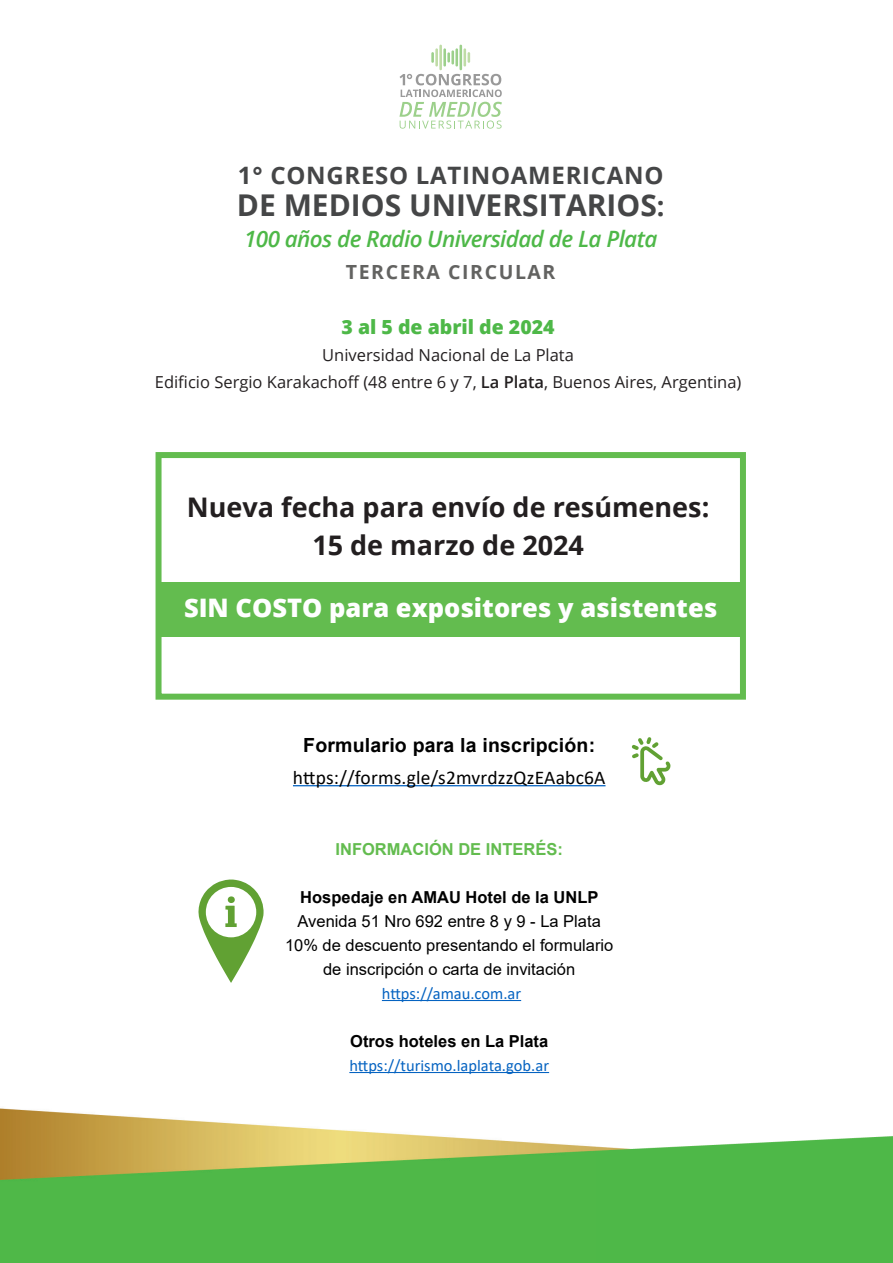
<style>
.page{position:relative;width:893px;height:1263px;background:#fff}
.page>*{position:absolute;margin:0;border:0;box-sizing:border-box;transform-origin:0 0}
.t1{font:700 30px "Open Sans";color:#454647}
.t2{font:700 27px "Open Sans";color:#231f20}
.t3{font:800 25.5px "Open Sans";color:#fff}
.t4{font:700 24px "Open Sans";letter-spacing:.03em;color:#454647}
.t5{font:italic 600 22.5px "Open Sans";letter-spacing:-.025em;color:#4eb848}
.t6{font:19.5px "Calibri";letter-spacing:.01em;color:#000}
.t7{font:700 19.5px "Arial";letter-spacing:.01em;color:#000}
.t8{font:800 19.5px "Open Sans";color:#4eb848}
.t9{font:700 19.5px "Open Sans";letter-spacing:.08em;color:#636361}
.t10{font:16.5px "Arial";color:#000}
.t11{font:16.5px "Open Sans";color:#231f20}
.t12{font:700 16.5px "Arial";color:#000}
.t13{font:16.5px "Calibri";color:#0563c1}
.t14{font:700 16.5px "Arial";color:#63bc4f}
.s1{font-size:27px}
.s2{font-weight:600}
</style>
<div class="page">
<img style="left:0;top:1108px;width:893px;height:155px">
<svg style="left:399px;top:45px;width:103px;height:84px"></svg>
<div style="left:156px;top:452px;width:590px;height:248px;border:6px solid #63bc4f"></div>
<div style="left:159px;top:582px;width:584px;height:54px;background:#63bc4f"></div>
<hr style="left:293px;top:785px;width:312px;height:1px;background:#0563c1">
<hr style="left:382px;top:1000px;width:139px;height:1px;background:#0563c1">
<hr style="left:349px;top:1072px;width:200px;height:1px;background:#0563c1">
<svg style="left:198px;top:879px;width:66px;height:104px"></svg>
<div style="left:228px;top:896px;width:7px;height:7px;background:#61a133;border-radius:50%"></div>
<svg style="left:632px;top:737px;width:39px;height:48px"></svg>
<p class="t4" style="left:238px;top:159px;width:427px">1° CONGRESO LATINOAMERICANO</p>
<p class="t1" style="left:237px;top:184px;width:429px">DE MEDIOS UNIVERSITARIOS<span class="s1">:</span></p>
<p class="t5" style="left:244px;top:224px;width:415px">100 años de Radio Universidad de La Plata</p>
<p class="t9" style="left:346px;top:258px;width:211px">TERCERA CIRCULAR</p>
<p class="t8" style="left:342px;top:312px;width:215px">3 al 5 de abril de 2024</p>
<p class="t11" style="left:322px;top:344px;width:253px">Universidad Nacional de La Plata</p>
<p class="t11" style="left:155px;top:371px;width:588px">Edificio Sergio Karakachoff (48 entre 6 y 7, <span class="s2">La Plata</span>, Buenos Aires, Argentina)</p>
<p class="t2" style="left:187px;top:488px;width:524px">Nueva fecha para envío de resúmenes:</p>
<p class="t2" style="left:312px;top:526px;width:273px">15 de marzo de 2024</p>
<p class="t3" style="left:184px;top:588px;width:535px">SIN COSTO para expositores y asistentes</p>
<p class="t7" style="left:303px;top:731px;width:293px">Formulario para la inscripción:</p>
<p class="t6" style="left:293px;top:763px;width:314px">https://forms.gle/s2mvrdzzQzEAabc6A</p>
<p class="t14" style="left:336px;top:837px;width:229px">INFORMACIÓN DE INTERÉS:</p>
<p class="t12" style="left:300px;top:885px;width:300px">Hospedaje en AMAU Hotel de la UNLP</p>
<p class="t10" style="left:298px;top:909px;width:305px">Avenida 51 Nro 692 entre 8 y 9 - La Plata</p>
<p class="t10" style="left:285px;top:933px;width:330px">10% de descuento presentando el formulario</p>
<p class="t10" style="left:323px;top:957px;width:254px">de inscripción o carta de invitación</p>
<p class="t13" style="left:382px;top:982px;width:141px">https://amau.com.ar</p>
<p class="t12" style="left:350px;top:1029px;width:200px">Otros hoteles en La Plata</p>
<p class="t13" style="left:349px;top:1054px;width:201px">https://turismo.laplata.gob.ar</p>
</div>
